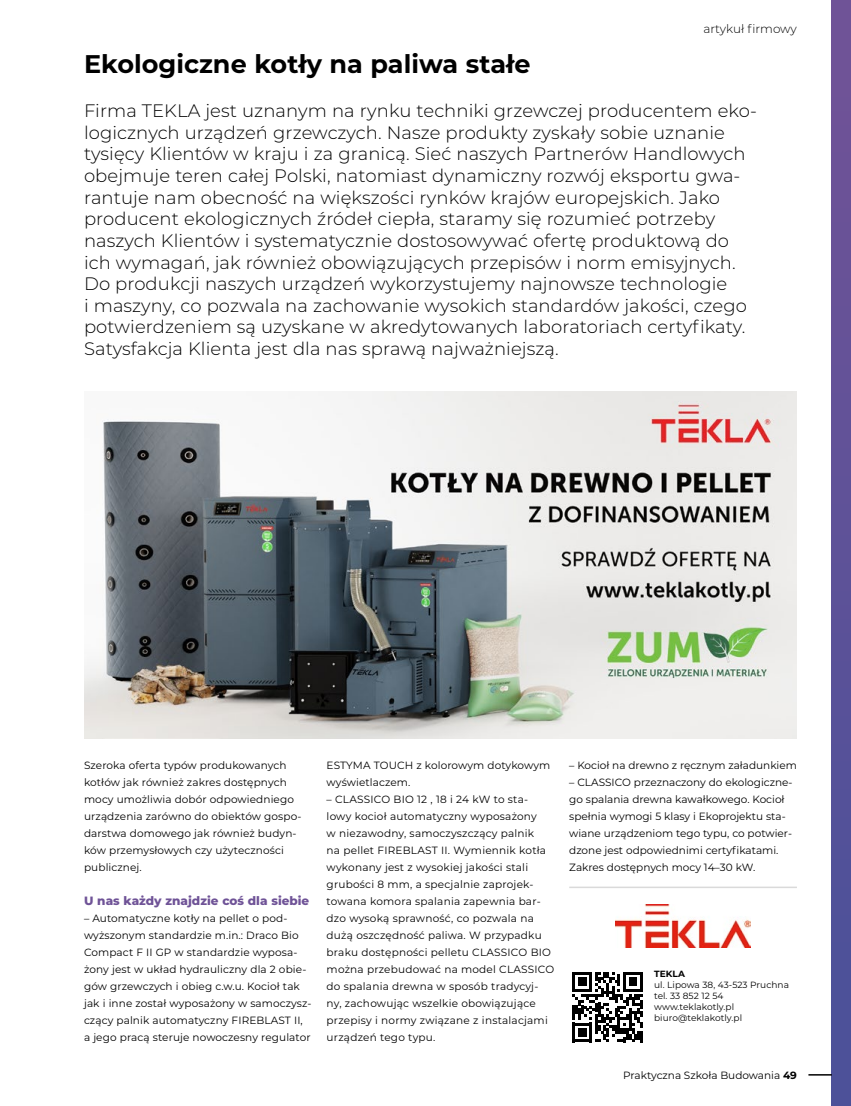
<style>
.page{position:relative;width:851px;height:1106px;background:#fff}
.page>*{position:absolute;margin:0;border:0;box-sizing:border-box;transform-origin:0 0}
.t1{font:700 25.5px "Montserrat";color:#000}
.t2{font:300 18px/21.6px "Montserrat";letter-spacing:.005em;color:#000}
.t3{font:800 12px "Montserrat";color:#6f5397}
.t4{font:300 12px "Montserrat";color:#000}
.t5{font:10.5px/17px "Montserrat";letter-spacing:.01em;color:#000}
.t6{font:9px/10.8px "Montserrat";letter-spacing:.005em;color:#000}
.t7{font:700 9px "Montserrat";letter-spacing:.005em;color:#000}
.s1{font-weight:700}
</style>
<div class="page">
<div style="left:831px;top:0;width:19px;height:1106px;background:linear-gradient(to bottom,#715397,#4a5199)"></div>
<svg style="left:808px;top:1074px;width:23px;height:1px"></svg>
<img style="left:615px;top:905px;width:135px;height:42px">
<img style="left:84px;top:391px;width:712px;height:347px">
<svg style="left:572px;top:972px;width:71px;height:70px"></svg>
<hr style="left:569px;top:886px;width:227px;height:2px;background:#dadada">
<h1 class="t1" style="left:84px;top:45px;width:448px">Ekologiczne kotły na paliwa stałe</h1>
<p class="t4" style="left:703px;top:20px;width:95px">artykuł firmowy</p>
<p class="t2" style="left:84px;top:99px;width:674px">Firma TEKLA jest uznanym na rynku techniki grzewczej producentem eko&shy;logicznych urządzeń grzewczych. Nasze produkty zyskały sobie uznanie tysięcy Klientów w kraju i za granicą. Sieć naszych Partnerów Handlowych obejmuje teren całej Polski, natomiast dynamiczny rozwój eksportu gwa&shy;rantuje nam obecność na większości rynków krajów europejskich. Jako producent ekologicznych źródeł ciepła, staramy się rozumieć potrzeby naszych Klientów i systematycznie dostosowywać ofertę produktową do ich wymagań, jak również obowiązujących przepisów i norm emisyjnych.<br>Do produkcji naszych urządzeń wykorzystujemy najnowsze technologie<br>i maszyny, co pozwala na zachowanie wysokich standardów jakości, czego potwierdzeniem są uzyskane w akredytowanych laboratoriach certyfikaty.<br>Satysfakcja Klienta jest dla nas sprawą najważniejszą.</p>
<p class="t5" style="left:84px;top:756px;width:219px">Szeroka oferta typów produkowanych kotłów jak również zakres dostępnych mocy umożliwia dobór odpowiedniego urządzenia zarówno do obiektów gospo&shy;darstwa domowego jak również budyn&shy;ków przemysłowych czy użyteczności publicznej.</p>
<p class="t3" style="left:84px;top:891px;width:227px">U nas każdy znajdzie coś dla siebie</p>
<p class="t5" style="left:84px;top:909px;width:229px">– Automatyczne kotły na pellet o pod&shy;wyższonym standardzie m.in.: Draco Bio Compact F II GP w standardzie wyposa&shy;żony jest w układ hydrauliczny dla 2 obie&shy;gów grzewczych i obieg c.w.u. Kocioł tak jak i inne został wyposażony w samoczysz&shy;czący palnik automatyczny FIREBLAST II, a jego pracą steruje nowoczesny regulator</p>
<p class="t5" style="left:326px;top:756px;width:225px">ESTYMA TOUCH z kolorowym dotykowym wyświetlaczem.</p>
<p class="t5" style="left:326px;top:790px;width:229px">– CLASSICO BIO 12 , 18 i 24 kW to sta&shy;lowy kocioł automatyczny wyposażony<br>w niezawodny, samoczyszczący palnik<br>na pellet FIREBLAST II. Wymiennik kotła wykonany jest z wysokiej jakości stali grubości 8 mm, a specjalnie zaprojek&shy;towana komora spalania zapewnia bar&shy;dzo wysoką sprawność, co pozwala na dużą oszczędność paliwa. W przypadku braku dostępności pelletu CLASSICO BIO można przebudować na model CLASSICO do spalania drewna w sposób tradycyj&shy;ny, zachowując wszelkie obowiązujące przepisy i normy związane z instalacjami urządzeń tego typu.</p>
<p class="t5" style="left:569px;top:756px;width:229px">– Kocioł na drewno z ręcznym załadunkiem</p>
<p class="t5" style="left:569px;top:773px;width:225px">– CLASSICO przeznaczony do ekologiczne&shy;go spalania drewna kawałkowego. Kocioł spełnia wymogi 5 klasy i Ekoprojektu sta&shy;wiane urządzeniom tego typu, co potwier&shy;dzone jest odpowiednimi certyfikatami.<br>Zakres dostępnych mocy 14–30 kW.</p>
<p class="t7" style="left:654px;top:967px;width:32px">TEKLA</p>
<p class="t6" style="left:654px;top:979px;width:136px">ul. Lipowa 38, 43-523 Pruchna tel. 33 852 12 54 www.teklakotly.pl biuro@teklakotly.pl</p>
<p class="t5" style="left:623px;top:1066px;width:175px">Praktyczna Szkoła Budowania <span class="s1">49</span></p>
</div>
